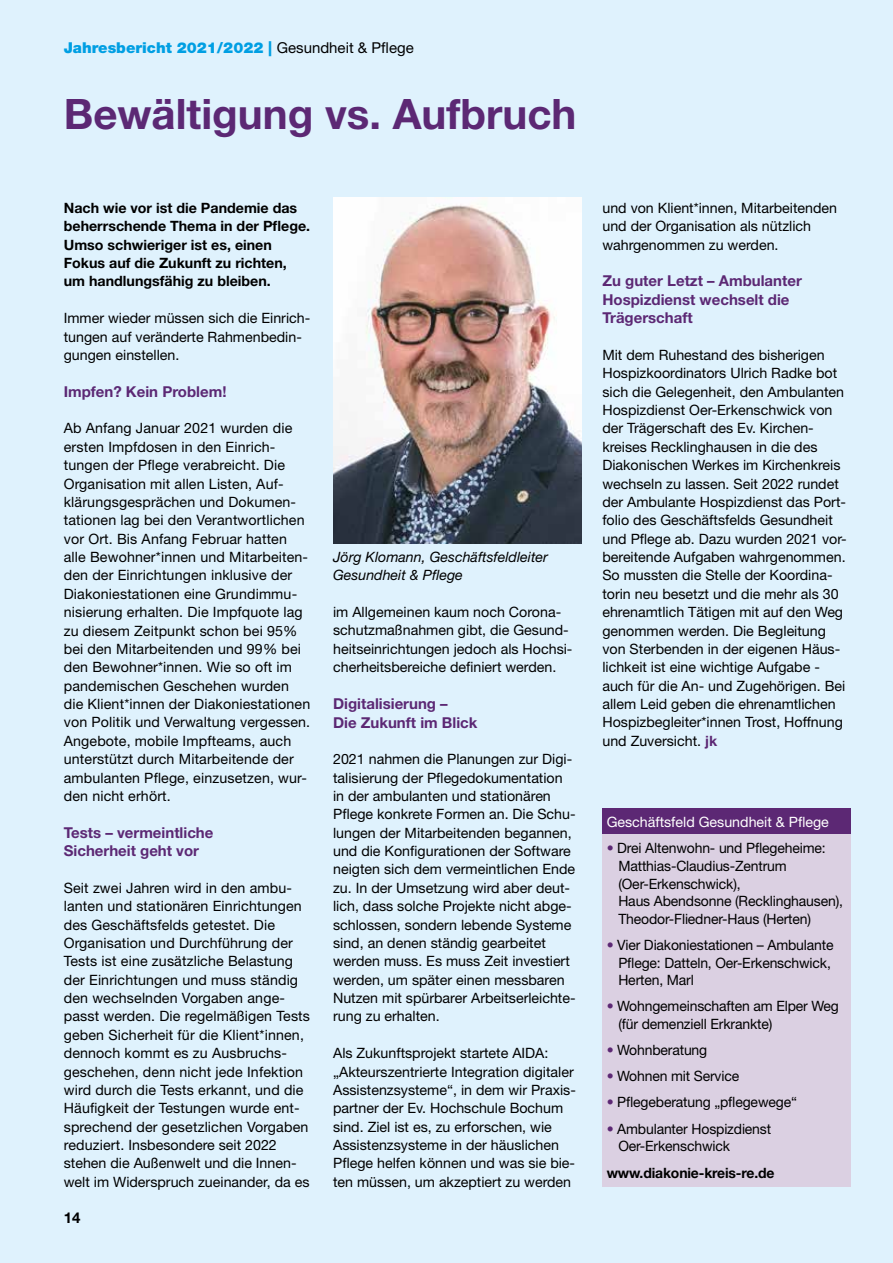
<style>
.page{position:relative;width:893px;height:1263px;background:#dff2fd}
.page>*{position:absolute;margin:0;border:0;box-sizing:border-box;transform-origin:0 0}
.t1{font:700 42px "Helvetica Neue";color:#5c2874}
.t2{font:700 15px/18.3px "Helvetica Neue";color:#5c2874}
.t3{font:900 15px "Helvetica Neue";color:#009fe3}
.t4{font:700 15px "Helvetica Neue";color:#000}
.t5{font:14.25px/18.3px "Helvetica Neue";color:#000}
.t6{font:700 14.25px/18.3px "Helvetica Neue";color:#000}
.t7{font:italic 14.25px/18.3px "Helvetica Neue";color:#000}
.t8{font:14.25px "Helvetica Neue";color:#fff}
.s1{font-weight:400;color:#000}
.s2{font-weight:700;color:#5c2874}
.s3{color:#5c2874}
</style>
<div class="page">
<img style="left:333px;top:197px;width:248px;height:347px">
<div style="left:602px;top:808px;width:248px;height:26px;background:#5c2874"></div>
<div style="left:602px;top:834px;width:248px;height:352px;background:#dbd0e2"></div>
<p class="t3" style="left:64px;top:39px;width:351px">Jahresbericht 2021/2022 | <span class="s1">Gesundheit &amp; Pflege</span></p>
<h1 class="t1" style="left:64px;top:88px;width:514px">Bewältigung vs. Aufbruch</h1>
<p class="t6" style="left:64px;top:198px;width:248px">Nach wie vor ist die Pandemie das beherrschende Thema in der Pflege.<br>Umso schwieriger ist es, einen<br>Fokus auf die Zukunft zu richten, um handlungsfähig zu bleiben.</p>
<p class="t5" style="left:64px;top:309px;width:248px">Immer wieder müssen sich die Einrich&shy;tungen auf veränderte Rahmenbedin&shy;gungen einstellen.</p>
<p class="t2" style="left:64px;top:382px;width:164px">Impfen? Kein Problem!</p>
<p class="t5" style="left:64px;top:419px;width:248px">Ab Anfang Januar 2021 wurden die ersten Impfdosen in den Einrich&shy;tungen der Pflege verabreicht. Die Organisation mit allen Listen, Auf&shy;klärungsgesprächen und Dokumen&shy;tationen lag bei den Verantwortlichen vor Ort. Bis Anfang Februar hatten alle Bewohner*innen und Mitarbeiten&shy;den der Einrichtungen inklusive der Diakoniestationen eine Grundimmu&shy;nisierung erhalten. Die Impfquote lag zu diesem Zeitpunkt schon bei 95% bei den Mitarbeitenden und 99% bei den Bewohner*innen. Wie so oft im pandemischen Geschehen wurden die Klient*innen der Diakoniestationen von Politik und Verwaltung vergessen.<br>Angebote, mobile Impfteams, auch unterstützt durch Mitarbeitende der ambulanten Pflege, einzusetzen, wur&shy;den nicht erhört.</p>
<p class="t2" style="left:64px;top:823px;width:151px">Tests – vermeintliche<br>Sicherheit geht vor</p>
<p class="t5" style="left:64px;top:878px;width:248px">Seit zwei Jahren wird in den ambu&shy;lanten und stationären Einrichtungen des Geschäftsfelds getestet. Die Organisation und Durchführung der Tests ist eine zusätzliche Belastung der Einrichtungen und muss ständig den wechselnden Vorgaben ange&shy;passt werden. Die regelmäßigen Tests geben Sicherheit für die Klient*innen, dennoch kommt es zu Ausbruchs&shy;geschehen, denn nicht jede Infektion wird durch die Tests erkannt, und die Häufigkeit der Testungen wurde ent&shy;sprechend der gesetzlichen Vorgaben reduziert. Insbesondere seit 2022 stehen die Außenwelt und die Innen&shy;welt im Widerspruch zueinander, da es</p>
<p class="t4" style="left:64px;top:1208px;width:18px">14</p>
<p class="t7" style="left:333px;top:548px;width:216px">Jörg Klomann, Geschäftsfeldleiter<br>Gesundheit &amp; Pflege</p>
<p class="t5" style="left:333px;top:603px;width:241px">im Allgemeinen kaum noch Corona&shy;schutzmaßnahmen gibt, die Gesund&shy;heitseinrichtungen jedoch als Hochsi&shy;cherheitsbereiche definiert werden.</p>
<p class="t2" style="left:333px;top:694px;width:146px">Digitalisierung –<br>Die Zukunft im Blick</p>
<p class="t5" style="left:333px;top:750px;width:244px">2021 nahmen die Planungen zur Digi&shy;talisierung der Pflegedokumentation in der ambulanten und stationären Pflege konkrete Formen an. Die Schu&shy;lungen der Mitarbeitenden begannen, und die Konfigurationen der Software neigten sich dem vermeintlichen Ende zu. In der Umsetzung wird aber deut&shy;lich, dass solche Projekte nicht abge&shy;schlossen, sondern lebende Systeme sind, an denen ständig gearbeitet werden muss. Es muss Zeit investiert werden, um später einen messbaren Nutzen mit spürbarer Arbeitserleichte&shy;rung zu erhalten.</p>
<p class="t5" style="left:333px;top:1044px;width:244px">Als Zukunftsprojekt startete AIDA: „Akteurszentrierte Integration digitaler Assistenzsysteme“, in dem wir Praxis&shy;partner der Ev. Hochschule Bochum sind. Ziel ist es, zu erforschen, wie Assistenzsysteme in der häuslichen Pflege helfen können und was sie bie&shy;ten müssen, um akzeptiert zu werden</p>
<p class="t5" style="left:602px;top:198px;width:236px">und von Klient*innen, Mitarbeitenden und der Organisation als nützlich wahrgenommen zu werden.</p>
<p class="t2" style="left:602px;top:272px;width:201px">Zu guter Letzt – Ambulanter<br>Hospizdienst wechselt die<br>Trägerschaft</p>
<p class="t5" style="left:602px;top:345px;width:246px">Mit dem Ruhestand des bisherigen Hospizkoordinators Ulrich Radke bot sich die Gelegenheit, den Ambulanten Hospizdienst Oer-Erkenschwick von der Trägerschaft des Ev. Kirchen&shy;kreises Recklinghausen in die des Diakonischen Werkes im Kirchenkreis wechseln zu lassen. Seit 2022 rundet der Ambulante Hospizdienst das Port&shy;folio des Geschäftsfelds Gesundheit und Pflege ab. Dazu wurden 2021 vor&shy;bereitende Aufgaben wahrgenommen.<br>So mussten die Stelle der Koordina&shy;torin neu besetzt und die mehr als 30 ehrenamtlich Tätigen mit auf den Weg genommen werden. Die Begleitung von Sterbenden in der eigenen Häus&shy;lichkeit ist eine wichtige Aufgabe - auch für die An- und Zugehörigen. Bei allem Leid geben die ehrenamtlichen Hospizbegleiter*innen Trost, Hoffnung und Zuversicht. <span class="s2">jk</span></p>
<p class="t8" style="left:607px;top:813px;width:224px">Geschäftsfeld Gesundheit &amp; Pflege</p>
<p class="t5" style="left:618px;top:839px;width:226px;line-height:17.7px;text-indent:-12px"><span class="s3">•</span> Drei Altenwohn- und Pflegeheime:<br>Matthias-Claudius-Zentrum (Oer-Erkenschwick),<br>Haus Abendsonne (Recklinghausen),<br>Theodor-Fliedner-Haus (Herten)</p>
<p class="t5" style="left:618px;top:936px;width:217px;line-height:17.5px;text-indent:-12px"><span class="s3">•</span> Vier Diakoniestationen – Ambulante<br>Pflege: Datteln, Oer-Erkenschwick,<br>Herten, Marl</p>
<p class="t5" style="left:618px;top:997px;width:222px;line-height:17.7px;text-indent:-12px"><span class="s3">•</span> Wohngemeinschaften am Elper Weg (für demenziell Erkrankte)</p>
<p class="t5" style="left:607px;top:1041px;width:102px"><span class="s3">•</span> Wohnberatung</p>
<p class="t5" style="left:607px;top:1067px;width:134px"><span class="s3">•</span> Wohnen mit Service</p>
<p class="t5" style="left:607px;top:1093px;width:192px"><span class="s3">•</span> Pflegeberatung „pflegewege“</p>
<p class="t5" style="left:618px;top:1119px;width:154px;line-height:17.5px;text-indent:-12px"><span class="s3">•</span> Ambulanter Hospizdienst<br>Oer-Erkenschwick</p>
<p class="t6" style="left:607px;top:1163px;width:169px">www.diakonie-kreis-re.de</p>
</div>
